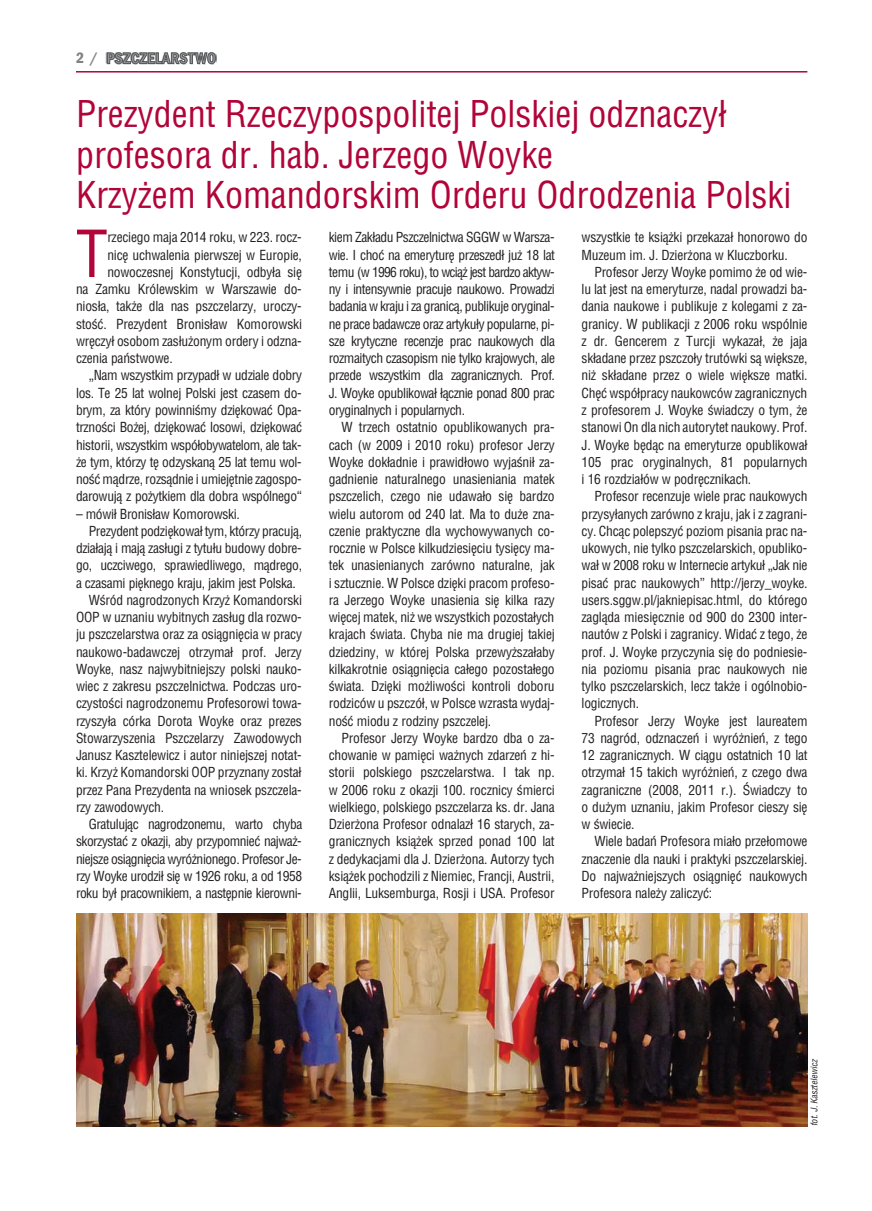
<style>
.page{position:relative;width:872px;height:1211px;background:#fff}
.page>*{position:absolute;margin:0;border:0;box-sizing:border-box;transform-origin:0 0}
.t1{font:63px "Switzerland Condensed";color:#b10439}
.t2{font:36px/40.5px "Switzerland Condensed";color:#b10439}
.t3{font:13.5px/17.2px "Switzerland Condensed";letter-spacing:-.015em;color:#231f20;text-align:justify}
.t4{font:13.5px "Switzerland Condensed";letter-spacing:-.035em;color:#231f20}
.t5{font:italic 9px "Switzerland Condensed";color:#231f20}
</style>
<div class="page">
<hr style="left:76px;top:71px;width:731px;height:2px;background:#b10439">
<img style="left:107px;top:64px;width:108px;height:1px">
<img style="left:106px;top:52px;width:1px;height:12px">
<svg style="left:107px;top:52px;width:109px;height:12px"></svg>
<img style="left:76px;top:914px;width:731px;height:212px">
<h2 class="t2" style="left:76px;top:97px;width:717px">Pre zy dent Rze czypo spo li tej Pol skiej odznaczy³<br>pro fe so ra dr. hab. Je rze go Wo y ke<br>Krzy ¿em Ko man do r skim Or de ru Od ro dze nia Pol ski</h2>
<h1 class="t1" style="left:76px;top:228px;width:33px">T</h1>
<p class="t3" style="left:107px;top:230px;width:196px">rze cie go maja 2014 roku, w 223. ro cz -</p>
<p class="t3" style="left:329px;top:230px;width:228px">kiem Zak³adu Pszcze l ni c twa SGGW w Wa r sza - wie. I choæ na eme ry tu rê prze szed³ ju¿ 18 lat temu (w 1996 roku), to wci¹¿ jest bar dzo aktyw - ny i in ten sy w nie pra cu je na uko wo. Pro wa dzi ba da nia w kra ju i za gra nic¹, pu b li ku je ory gi na l - ne pra ce ba da w cze oraz ar ty ku³y po pu la r ne, pi - sze kry ty cz ne re cen zje prac na uko wych dla roz ma i tych cza so pism nie ty l ko krajo wych, ale prze de wszy stkim dla za gra ni cz nych. Prof.<br>J. Wo y ke opu b li ko wa³ ³¹cz nie ponad 800 prac ory gi na l nych i po pu la r nych.</p>
<p class="t3" style="left:329px;top:420px;width:228px;text-indent:13px">W trzech osta t nio opub li ko wa nych pra - cach (w 2009 i 2010 roku) pro fe sor Je rzy Wo y ke dok³ad nie i pra wid³owo wy ja œ ni³ za - gad nie nie na tu ral ne go una sie nia nia ma tek pszcze lich, cze go nie uda wa³o siê bardzo wie lu au to rom od 240 lat. Ma to du¿e zna - cze nie pra kty cz ne dla wy cho wy wa nych co - ro cz nie w Pol sce kil ku dzie siê ciu ty siê cy ma - tek una sie nia nych za rów no na tu ra l ne, jak i sztu cz nie. W Pol sce dziê ki pra com pro fe so - ra Je rze go Wo y ke una sie nia siê ki l ka razy wiê cej ma tek, ni¿ we wszy stkich po zo sta³ych kra jach œwia ta. Chy ba nie ma dru giej ta kiej dzie dzi ny, w któ rej Pol ska prze wy ¿sza³aby kil ka kro t nie osi¹gniê cia ca³ego po zo sta³ego œwia ta. Dziê ki mo ¿ li wo œci kon tro li do bo ru ro dzi ców u pszczó³, w Pol sce wzra sta wy da j - noœæ miodu z rodziny pszczelej.</p>
<p class="t3" style="left:329px;top:730px;width:227px;text-indent:13px">Pro fe sor Je rzy Wo y ke bar dzo dba o za - cho wa nie w pa miê ci wa ¿ nych zda rzeñ z hi - sto rii pol skie go pszcze la r stwa. I tak np. w 2006 roku z oka zji 100. ro cz ni cy œmie r ci wie l kie go, pol skie go pszcze la rza ks. dr. Jana Dzie r ¿o na Pro fe sor od na laz³ 16 sta rych, za - gra ni cz nych ksi¹¿ek sprzed ponad 100 lat z de dy ka cja mi dla J. Dzie r ¿o na. Au to rzy tych ksi¹¿ek po cho dzi li z Nie miec, Fran cji, Au strii, An glii, Lu kse mbu r ga, Ro sji i USA. Pro fe sor</p>
<p class="t3" style="left:582px;top:230px;width:227px">wszy stkie te ksi¹¿ki prze ka za³ ho no ro wo do<br>Mu ze um im. J. Dzie r ¿o na w Kluczborku.</p>
<p class="t3" style="left:582px;top:265px;width:228px;text-indent:13px">Pro fe sor Je rzy Wo y ke po mi mo ¿e od wie - lu lat jest na eme ry tu rze, na dal prowa dzi ba - da nia na uko we i pu b li ku je z ko le ga mi z za - gra ni cy. W pu b li ka cji z 2006 roku wspó l nie z dr. Gen ce rem z Tu r cji wy ka za³, ¿e jaja sk³ada ne przez pszczo³y tru tów ki s¹ wiê ksze, ni¿ sk³ada ne przez o wie le wiê ksze ma t ki.<br>Chêæ wspó³pra cy na uko w ców za gra ni cz nych z pro fe so rem J. Wo y ke œwia d czy o tym, ¿e sta no wi On dla nich autorytet naukowy. Prof.<br>J. Wo y ke bêd¹c na eme ry tu rze opu b li ko wa³<br>105 prac ory gi na l nych, 81 po pu la r nych i 16 roz dzia³ów w pod rê cz ni kach.</p>
<p class="t3" style="left:582px;top:489px;width:227px;text-indent:13px">Pro fe sor re cen zu je wie le prac na uko wych przy sy³anych za rów no z kra ju, jak i z za gra ni - cy. Chc¹c po le p szyæ po ziom pi sa nia prac na - uko wych, nie ty l ko pszcze la r skich, opu b li ko - wa³ w 2008 roku w In ter ne cie ar ty ku³ „Jak nie pi saæ prac na uko wych” http://je rzy_wo y ke. users.sggw.pl/ja k nie pi sac.html, do któ re go za gl¹da mie siê cz nie od 900 do 2300 in ter - na u tów z Pol ski i za gra ni cy. Wi daæ z tego, ¿e prof. J. Wo y ke przy czy nia siê do pod nie sie - nia po zio mu pi sa nia prac na uko wych nie tylko pszcze la r skich, lecz ta k ¿e i ogól nobio - logi cz nych.</p>
<p class="t3" style="left:582px;top:713px;width:228px;text-indent:13px">Pro fe sor Je rzy Wo y ke jest la u re a tem 73 na gród, od zna czeñ i wy ró ¿ nieñ, z tego 12 za grani cz nych. W ci¹gu osta t nich 10 lat otrzyma³ 15 ta kich wy ró ¿ nieñ, z cze go dwa za gra ni cz ne (2008, 2011 r.). Œwia d czy to o du ¿ym uz na niu, ja kim Pro fe sor cie szy siê w œwie cie.</p>
<p class="t3" style="left:582px;top:834px;width:227px;text-indent:13px">Wie le ba dañ Pro fe so ra mia³o prze³omo we zna cze nie dla na uki i pra kty ki pszcze la r skiej.<br>Do naj wa¿ nie j szych osi¹gniêæ na uko wych Pro fe so ra na le ¿y za li czyæ:</p>
<p class="t3" style="left:107px;top:247px;width:196px">ni cê uchwa le nia pie r wszej w Eu ro pie,</p>
<p class="t3" style="left:107px;top:265px;width:196px">no wo cze s nej Kon sty tu cji, odby³a siê</p>
<p class="t3" style="left:76px;top:282px;width:227px">na Za mku Kró le wskim w Wa r sza wie do -</p>
<p class="t3" style="left:76px;top:299px;width:227px">nios³a, ta k ¿e dla nas pszcze la rzy, uro czy -</p>
<p class="t3" style="left:76px;top:316px;width:227px">stoœæ. Pre zy dent Bro nis³aw Ko mo ro wski</p>
<p class="t3" style="left:76px;top:334px;width:227px">wrê czy³ oso bom zas³u¿o nym or de ry i od zna -</p>
<p class="t3" style="left:76px;top:351px;width:98px">cze nia pa ñ stwo we.</p>
<p class="t3" style="left:89px;top:368px;width:215px">„Nam wszy stkim przy pad³ w udzia le do bry</p>
<p class="t3" style="left:76px;top:385px;width:227px">los. Te 25 lat wo l nej Pol ski jest cza sem do-</p>
<p class="t3" style="left:76px;top:403px;width:227px">brym, za któ ry po win ni œmy dziê ko waæ Opa -</p>
<p class="t3" style="left:76px;top:420px;width:228px">trz no œci Bo ¿ej, dziê ko waæ lo so wi, dziê ko waæ</p>
<p class="t4" style="left:76px;top:439px;width:227px">hi sto rii, wszy stkim wspó³oby wa te lom, ale ta k -</p>
<p class="t3" style="left:76px;top:454px;width:227px">¿e tym, któ rzy tê od zy skan¹ 25 lat temu wol -</p>
<p class="t3" style="left:76px;top:472px;width:227px">noœæ m¹drze, rozs¹dnie i umie jê t nie zago spo -</p>
<p class="t3" style="left:76px;top:489px;width:228px">da ro wuj¹ z po ¿y t kiem dla do bra wspó l ne go“</p>
<p class="t3" style="left:76px;top:506px;width:165px">– mówi³ Bro nis³aw Ko mo ro wski.</p>
<p class="t3" style="left:89px;top:523px;width:215px">Pre zy dent po dziê ko wa³ tym, któ rzy pra cuj¹,</p>
<p class="t3" style="left:76px;top:541px;width:227px">dzia³aj¹ i maj¹ zas³ugi z tytu³u budo wy do bre -</p>
<p class="t3" style="left:76px;top:558px;width:228px">go, ucz ci we go, spra wied li we go, m¹dre go,</p>
<p class="t3" style="left:76px;top:575px;width:221px">a cza sa mi piê k ne go kra ju, ja kim jest Pol ska.</p>
<p class="t3" style="left:89px;top:592px;width:215px">Wœród na gro dzo nych Krzy¿ Ko man do r ski</p>
<p class="t3" style="left:76px;top:610px;width:227px">OOP w uz na niu wy bi t nych zas³ug dla roz wo -</p>
<p class="t3" style="left:76px;top:627px;width:227px">ju pszcze la r stwa oraz za osi¹gniê cia w pra cy</p>
<p class="t3" style="left:76px;top:644px;width:227px">nauko wo-ba da w czej otrzy ma³ prof. Je rzy</p>
<p class="t3" style="left:76px;top:661px;width:227px">Wo y ke, nasz naj wybi tnie j szy pol ski na uko -</p>
<p class="t3" style="left:76px;top:679px;width:227px">wiec z za kre su pszcze l ni c twa. Pod czas uro -</p>
<p class="t3" style="left:76px;top:696px;width:227px">czy sto œci na gro dzo ne mu Pro fe so ro wi to wa -</p>
<p class="t3" style="left:76px;top:713px;width:227px">rzy szy³a cór ka Do ro ta Wo y ke oraz pre zes</p>
<p class="t3" style="left:76px;top:730px;width:227px">Sto wa rzy sze nia Pszcze la rzy Za wo do wych</p>
<p class="t3" style="left:76px;top:748px;width:227px">Ja nusz Ka szte le wicz i au tor ni nie j szej no ta t -</p>
<p class="t3" style="left:76px;top:765px;width:227px">ki. Krzy¿ Ko man do r ski OOP przy zna ny zo sta³</p>
<p class="t3" style="left:76px;top:782px;width:227px">przez Pana Pre zy den ta na wnio sek pszcze la -</p>
<p class="t3" style="left:76px;top:799px;width:90px">rzy za wo do wych.</p>
<p class="t3" style="left:89px;top:817px;width:215px">Gra tu luj¹c na gro dzo ne mu, wa r to chy ba</p>
<p class="t4" style="left:76px;top:836px;width:227px">sko rzy staæ z oka zji, aby przy po mnieæ naj wa¿ -</p>
<p class="t4" style="left:76px;top:853px;width:227px">nie j sze osi¹gniê cia wyró ¿ nio ne go. Pro fe sor Je -</p>
<p class="t3" style="left:76px;top:868px;width:228px">rzy Wo y ke uro dzi³ siê w 1926 roku, a od 1958</p>
<p class="t4" style="left:76px;top:887px;width:227px">roku by³ pra co w ni kiem, a na stê p nie kie ro w ni -</p>
<p class="t5" style="left:810px;top:1126px;width:69px;rotate:-90deg">we l etzsaK. J. tof zc i</p>
</div>
